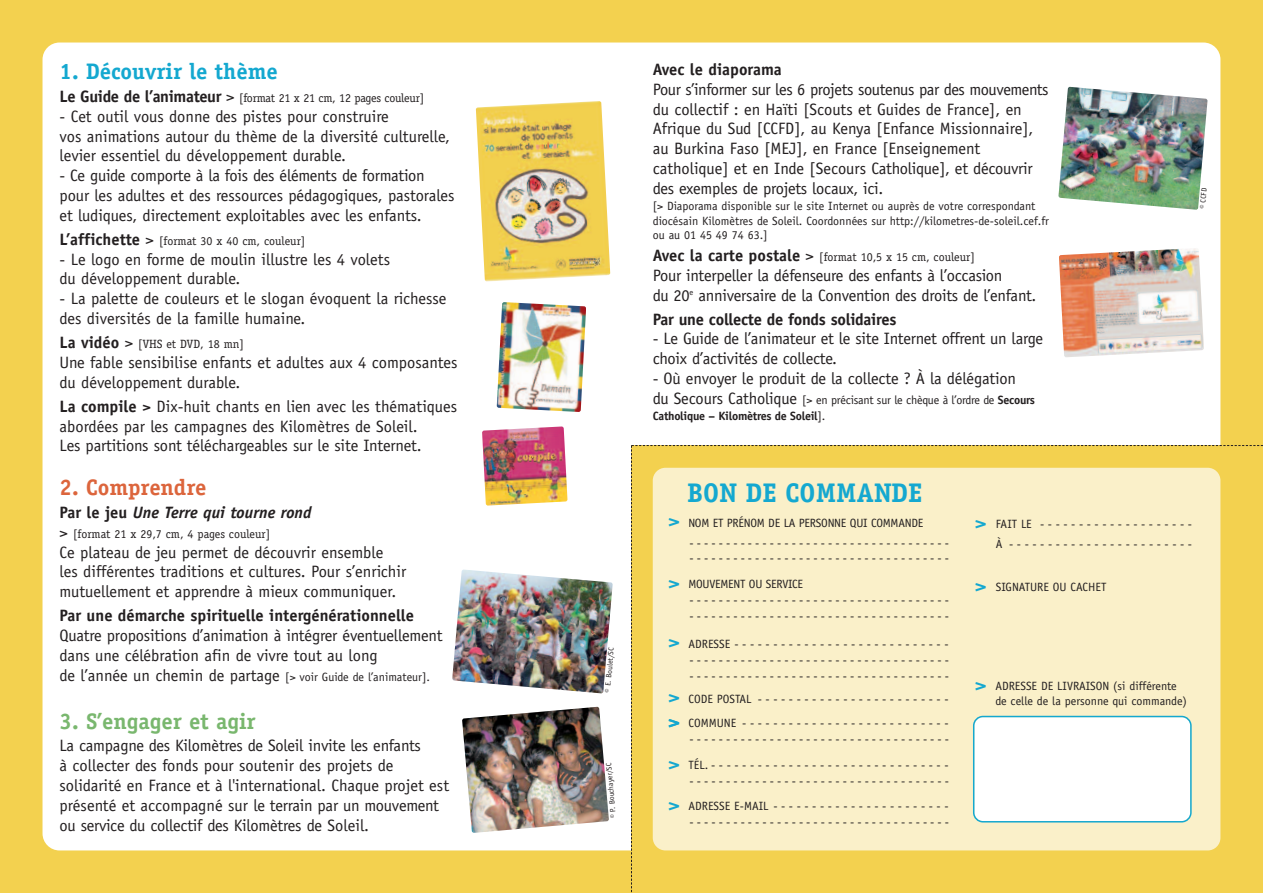
<style>
.page{position:relative;width:1263px;height:893px;background:#f3d14f}
.page>*{position:absolute;margin:0;border:0;box-sizing:border-box;transform-origin:0 0}
.t1{font:700 27px "Officina Serif";color:#14a8d0}
.t2{font:700 22.5px/25px "Officina Serif";color:#14a8d0}
.t3{font:700 22.5px "Officina Serif";color:#79b76e}
.t4{font:700 22.5px "Officina Serif";color:#dc653c}
.t5{font:16.5px/19.8px "Officina Sans";letter-spacing:-.005em;color:#231f20}
.t6{font:700 16.5px "Officina Sans";color:#231f20}
.t7{font:italic 700 16.5px "Officina Sans";color:#231f20}
.t8{font:12px/15.8px "Officina Sans";color:#231f20}
.t9{font:12px/20px "Officina Sans";letter-spacing:-.02em;color:#231f20}
.t10{font:12px "Officina Serif";color:#231f20}
.t11{font:12px "Officina Serif";letter-spacing:-.02em;color:#231f20}
.t12{font:7.5px "Officina Sans";color:#231f20}
.s1{font-family:"Officina Sans";font-weight:700;font-size:16.5px}
.s2{font-family:"Officina Sans";font-size:16.5px}
.s3{font-weight:700}
.s4{font-style:normal}
.s5{font-size:12px}
.s6{font-size:16.5px}
</style>
<div class="page">
<div style="left:43px;top:43px;width:1177px;height:807px;background:#fff;border-radius:17px"></div>
<svg style="left:631px;top:445px;width:632px;height:448px"></svg>
<img style="left:476px;top:101px;width:134px;height:181px">
<img style="left:482px;top:426px;width:85px;height:80px">
<img style="left:462px;top:707px;width:147px;height:126px">
<img style="left:1059px;top:248px;width:145px;height:109px">
<img style="left:497px;top:302px;width:89px;height:110px">
<img style="left:1058px;top:87px;width:149px;height:123px">
<img style="left:452px;top:569px;width:161px;height:124px">
<h2 class="t2" style="left:60px;top:61px;width:220px">1. Découvrir le thème</h2>
<p class="t11" style="left:60px;top:91px;width:366px"><span class="s1">Le Guide de l’animateur</span> <span class="s2">&gt;</span> [format 21 x 21 cm, 12 pages couleur]</p>
<p class="t5" style="left:60px;top:108px;width:392px">- Cet outil vous donne des pistes pour construire<br>vos animations autour du thème de la diversité culturelle, levier essentiel du développement durable.</p>
<p class="t5" style="left:60px;top:167px;width:396px">- Ce guide comporte à la fois des éléments de formation pour les adultes et des ressources pédagogiques, pastorales et ludiques, directement exploitables avec les enfants.</p>
<p class="t10" style="left:60px;top:234px;width:247px"><span class="s1">L’affichette</span> <span class="s2">&gt;</span> [format 30 x 40 cm, couleur]</p>
<p class="t5" style="left:60px;top:250px;width:332px">- Le logo en forme de moulin illustre les 4 volets du développement durable.</p>
<p class="t5" style="left:60px;top:290px;width:389px">- La palette de couleurs et le slogan évoquent la richesse des diversités de la famille humaine.</p>
<p class="t10" style="left:60px;top:337px;width:186px"><span class="s1">La vidéo</span> <span class="s2">&gt;</span> [VHS et DVD, 18 mn]</p>
<p class="t5" style="left:60px;top:354px;width:400px">Une fable sensibilise enfants et adultes aux 4 composantes du développement durable.</p>
<p class="t5" style="left:60px;top:398px;width:399px"><span class="s3">La compile &gt;</span> Dix-huit chants en lien avec les thématiques abordées par les campagnes des Kilomètres de Soleil.<br>Les partitions sont téléchargeables sur le site Internet.</p>
<h2 class="t4" style="left:60px;top:479px;width:148px">2. Comprendre</h2>
<p class="t7" style="left:60px;top:506px;width:254px"><span class="s4">Par le jeu</span> Une Terre qui tourne rond</p>
<p class="t10" style="left:60px;top:527px;width:212px"><span class="s2">&gt;</span> [format 21 x 29,7 cm, 4 pages couleur]</p>
<p class="t5" style="left:60px;top:543px;width:348px">Ce plateau de jeu permet de découvrir ensemble<br>les différentes traditions et cultures. Pour s’enrichir mutuellement et apprendre à mieux communiquer.</p>
<p class="t6" style="left:60px;top:609px;width:356px">Par une démarche spirituelle intergénérationnelle</p>
<p class="t5" style="left:60px;top:627px;width:384px">Quatre propositions d’animation à intégrer éventuellement dans une célébration afin de vivre tout au long<br>de l’année un chemin de partage <span class="s5">[&gt; voir Guide de l’animateur].</span></p>
<h2 class="t3" style="left:60px;top:712px;width:198px">3. S’engager et agir</h2>
<p class="t5" style="left:60px;top:737px;width:391px">La campagne des Kilomètres de Soleil invite les enfants<br>à collecter des fonds pour soutenir des projets de solidarité en France et à l'international. Chaque projet est présenté et accompagné sur le terrain par un mouvement ou service du collectif des Kilomètres de Soleil.</p>
<p class="t12" style="left:605px;top:692px;width:46px;rotate:-85deg">© E. Boulet/SC</p>
<p class="t12" style="left:611px;top:819px;width:57px;rotate:-95deg">© P. Bouchayer/SC</p>
<p class="t6" style="left:653px;top:63px;width:131px">Avec le diaporama</p>
<p class="t5" style="left:653px;top:81px;width:397px">Pour s’informer sur les 6 projets soutenus par des mouvements du collectif : en Haïti [Scouts et Guides de France], en Afrique du Sud [CCFD], au Kenya [Enfance Missionnaire], au Burkina Faso [MEJ], en France [Enseignement catholique] et en Inde [Secours Catholique], et découvrir des exemples de projets locaux, ici.</p>
<p class="t8" style="left:653px;top:200px;width:398px;line-height:14.4px">[&gt; Diaporama disponible sur le site Internet ou auprès de votre correspondant diocésain Kilomètres de Soleil. Coordonnées sur http://kilometres-de-soleil.cef.fr ou au 01 45 49 74 63.]</p>
<p class="t10" style="left:653px;top:250px;width:324px"><span class="s1">Avec la carte postale</span> <span class="s2">&gt;</span> [format 10,5 x 15 cm, couleur]</p>
<p class="t5" style="left:653px;top:267px;width:385px">Pour interpeller la défenseure des enfants à l’occasion<br>du 20<sup>e</sup> anniversaire de la Convention des droits de l’enfant.</p>
<p class="t6" style="left:653px;top:313px;width:245px">Par une collecte de fonds solidaires</p>
<p class="t5" style="left:653px;top:330px;width:392px">- Le Guide de l’animateur et le site Internet offrent un large choix d’activités de collecte.</p>
<p class="t5" style="left:653px;top:370px;width:365px">- Où envoyer le produit de la collecte ? À la délégation</p>
<p class="t9" style="left:653px;top:393px;width:384px;line-height:16.5px"><span class="s6">du Secours Catholique</span> [&gt; en précisant sur le chèque à l’ordre de <span class="s3">Secours<br>Catholique – Kilomètres de Soleil</span>].</p>
<p class="t12" style="left:1200px;top:209px;width:22px;rotate:-85deg">© CCFD</p>
<h2 class="t2" style="left:668px;top:510px;width:14px">&gt;</h2>
<h2 class="t2" style="left:668px;top:572px;width:14px">&gt;</h2>
<h2 class="t2" style="left:668px;top:631px;width:14px">&gt;</h2>
<h2 class="t2" style="left:668px;top:686px;width:14px">&gt; &gt;</h2>
<h2 class="t2" style="left:668px;top:745px;width:14px;line-height:41.2px">&gt; &gt;</h2>
<h1 class="t1" style="left:687px;top:482px;width:237px">BON DE COMMANDE</h1>
<p class="t9" style="left:688px;top:514px;width:262px">NOM ET PRÉNOM DE LA PERSONNE QUI COMMANDE ------------------------------------</p>
<p class="t9" style="left:688px;top:546px;width:262px;line-height:26px">------------------------------------<br>MOUVEMENT OU SERVICE</p>
<p class="t8" style="left:690px;top:593px;width:261px">------------------------------------ ------------------------------------</p>
<p class="t8" style="left:688px;top:637px;width:262px;text-align:justify">ADRESSE---------------------------- ------------------------------------ ------------------------------------</p>
<p class="t8" style="left:688px;top:687px;width:262px;line-height:24.9px">CODEPOSTAL -------------------------<br>COMMUNE ---------------------------</p>
<p class="t8" style="left:688px;top:727px;width:262px;line-height:26.2px">------------------------------------<br>TÉL.-------------------------------</p>
<p class="t8" style="left:688px;top:770px;width:262px;line-height:24.9px">------------------------------------<br>ADRESSEE-MAIL -----------------------</p>
<p class="t8" style="left:690px;top:815px;width:261px">------------------------------------</p>
<h2 class="t2" style="left:974px;top:511px;width:14px">&gt;</h2>
<h2 class="t2" style="left:974px;top:575px;width:14px">&gt;</h2>
<p class="t8" style="left:996px;top:515px;width:198px;line-height:19.5px">FAITLE --------------------<br>À ------------------------</p>
<p class="t8" style="left:996px;top:580px;width:112px">SIGNATURE OU CACHET</p>
<h2 class="t2" style="left:974px;top:673px;width:14px">&gt;</h2>
<p class="t8" style="left:995px;top:679px;width:193px;line-height:15px">ADRESSE DE LIVRAISON (si différente de celle de la personne qui commande)</p>
</div>
